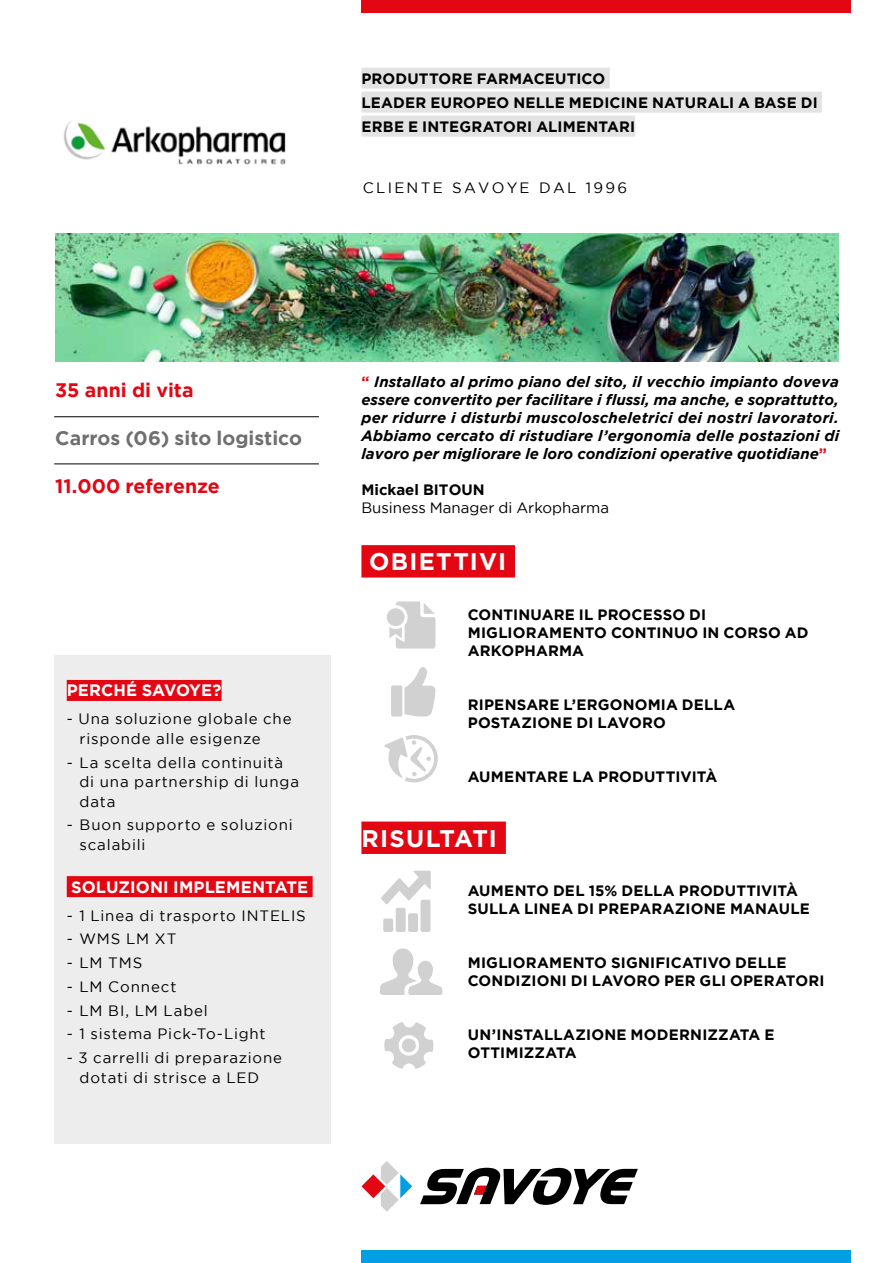
<style>
.page{position:relative;width:893px;height:1263px;background:#fff}
.page>*{position:absolute;margin:0;border:0;box-sizing:border-box;transform-origin:0 0}
.t1{font:700 24px "Gotham";letter-spacing:.055em;color:#fff}
.t2{font:700 19.5px "Gotham";color:#e30613}
.t3{font:700 19.5px "Gotham";color:#706f6f}
.t4{font:700 16.5px "Gotham";letter-spacing:.005em;color:#fff}
.t5{font:700 15px/18px "Gotham";letter-spacing:.01em;color:#000}
.t6{font:italic 700 15px/18px "Gotham";color:#000;text-align:justify}
.t7{font:15px/19.5px "Gotham";letter-spacing:.055em;color:#000}
.t8{font:15px "Gotham";color:#000}
.t9{font:15px "Gotham";letter-spacing:.15em;color:#000}
.s1{font-style:normal;color:#e30613}
</style>
<div class="page">
<img style="left:55px;top:234px;width:784px;height:127px">
<img style="left:64px;top:121px;width:222px;height:44px">
<div style="left:361px;top:68px;width:249px;height:21px;background:#e3e3e3"></div>
<div style="left:361px;top:92px;width:461px;height:21px;background:#e3e3e3"></div>
<div style="left:361px;top:116px;width:274px;height:21px;background:#e3e3e3"></div>
<div style="left:361px;top:0;width:489px;height:13px;background:#e30613"></div>
<div style="left:361px;top:1250px;width:489px;height:13px;background:#009fe3"></div>
<svg style="left:420px;top:1168px;width:218px;height:37px"></svg>
<svg style="left:361px;top:1161px;width:51px;height:51px"></svg>
<svg style="left:381px;top:871px;width:50px;height:33px"></svg>
<div style="left:383px;top:918px;width:10px;height:14px;background:#d0d0d0;border-radius:2px"></div>
<div style="left:396px;top:908px;width:10px;height:24px;background:#d0d0d0;border-radius:2px"></div>
<div style="left:421px;top:900px;width:9px;height:32px;background:#d0d0d0;border-radius:2px"></div>
<div style="left:408px;top:913px;width:10px;height:19px;background:#d0d0d0;border-radius:2px"></div>
<div style="left:361px;top:545px;width:154px;height:32px;background:#e30613"></div>
<div style="left:361px;top:821px;width:145px;height:33px;background:#e30613"></div>
<div style="left:54px;top:656px;width:276px;height:488px;background:#ededed"></div>
<div style="left:67px;top:680px;width:155px;height:21px;background:#e30613"></div>
<div style="left:67px;top:876px;width:246px;height:21px;background:#e30613"></div>
<hr style="left:54px;top:416px;width:265px;height:1px;background:#000">
<hr style="left:54px;top:463px;width:265px;height:1px;background:#000">
<svg style="left:387px;top:601px;width:48px;height:47px"></svg>
<hr style="left:409px;top:633px;width:20px;height:2px;background:#d1d1d1">
<svg style="left:404px;top:667px;width:32px;height:49px"></svg>
<div style="left:391px;top:685px;width:11px;height:31px;background:#d1d1d1;border-radius:2px"></div>
<svg style="left:384px;top:735px;width:54px;height:47px"></svg>
<svg style="left:380px;top:948px;width:62px;height:47px"></svg>
<svg style="left:384px;top:1022px;width:50px;height:47px"></svg>
<p class="t5" style="left:361px;top:66px;width:458px;line-height:24px">PRODUTTORE FARMACEUTICO<br>LEADER EUROPEO NELLE MEDICINE NATURALI A BASE DI<br>ERBE E INTEGRATORI ALIMENTARI</p>
<p class="t9" style="left:363px;top:179px;width:266px">CLIENTE SAVOYE DAL 1996</p>
<h2 class="t2" style="left:55px;top:379px;width:140px">35 anni di vita</h2>
<h2 class="t3" style="left:55px;top:427px;width:248px">Carros (06) sito logistico</h2>
<h2 class="t2" style="left:55px;top:475px;width:166px">11.000 referenze</h2>
<p class="t4" style="left:67px;top:681px;width:156px">PERCHÉ SAVOYE?</p>
<p class="t7" style="left:80px;top:709px;width:214px;text-indent:-13px">- Una soluzione globale che risponde alle esigenze</p>
<p class="t7" style="left:80px;top:752px;width:221px;text-indent:-13px">- La scelta della continuità di una partnership di lunga data</p>
<p class="t7" style="left:80px;top:815px;width:215px;text-indent:-13px">- Buon supporto e soluzioni scalabili</p>
<p class="t4" style="left:71px;top:877px;width:238px">SOLUZIONI IMPLEMENTATE</p>
<p class="t7" style="left:67px;top:905px;width:241px">- 1 Linea di trasporto INTELIS</p>
<p class="t7" style="left:67px;top:929px;width:111px">- WMS LM XT</p>
<p class="t7" style="left:67px;top:953px;width:77px">- LM TMS</p>
<p class="t7" style="left:67px;top:976px;width:111px">- LM Connect</p>
<p class="t7" style="left:67px;top:1000px;width:143px">- LM BI, LM Label</p>
<p class="t7" style="left:67px;top:1024px;width:200px">- 1 sistema Pick-To-Light</p>
<p class="t7" style="left:80px;top:1048px;width:204px;text-indent:-13px">- 3 carrelli di preparazione dotati di strisce a LED</p>
<p class="t6" style="left:361px;top:372px;width:479px"><span class="s1">“</span> Installato al primo piano del sito, il vecchio impianto doveva essere convertito per facilitare i flussi, ma anche, e soprattutto, per ridurre i disturbi muscoloscheletrici dei nostri lavoratori.<br>Abbiamo cercato di ristudiare l’ergonomia delle postazioni di lavoro per migliorare le loro condizioni operative quotidiane<span class="s1">”</span></p>
<p class="t5" style="left:361px;top:480px;width:125px">Mickael BITOUN</p>
<p class="t8" style="left:361px;top:499px;width:249px">Business Manager di Arkopharma</p>
<h1 class="t1" style="left:369px;top:548px;width:139px">OBIETTIVI</h1>
<p class="t5" style="left:468px;top:605px;width:342px">CONTINUARE IL PROCESSO DI<br>MIGLIORAMENTO CONTINUO IN CORSO AD<br>ARKOPHARMA</p>
<p class="t5" style="left:468px;top:695px;width:269px">RIPENSARE L’ERGONOMIA DELLA<br>POSTAZIONE DI LAVORO</p>
<p class="t5" style="left:468px;top:767px;width:251px">AUMENTARE LA PRODUTTIVITÀ</p>
<h1 class="t1" style="left:361px;top:824px;width:137px">RISULTATI</h1>
<p class="t5" style="left:468px;top:881px;width:343px">AUMENTO DEL 15% DELLA PRODUTTIVITÀ<br>SULLA LINEA DI PREPARAZIONE MANAULE</p>
<p class="t5" style="left:468px;top:953px;width:358px">MIGLIORAMENTO SIGNIFICATIVO DELLE<br>CONDIZIONI DI LAVORO PER GLI OPERATORI</p>
<p class="t5" style="left:468px;top:1025px;width:308px">UN’INSTALLAZIONE MODERNIZZATA E<br>OTTIMIZZATA</p>
</div>
